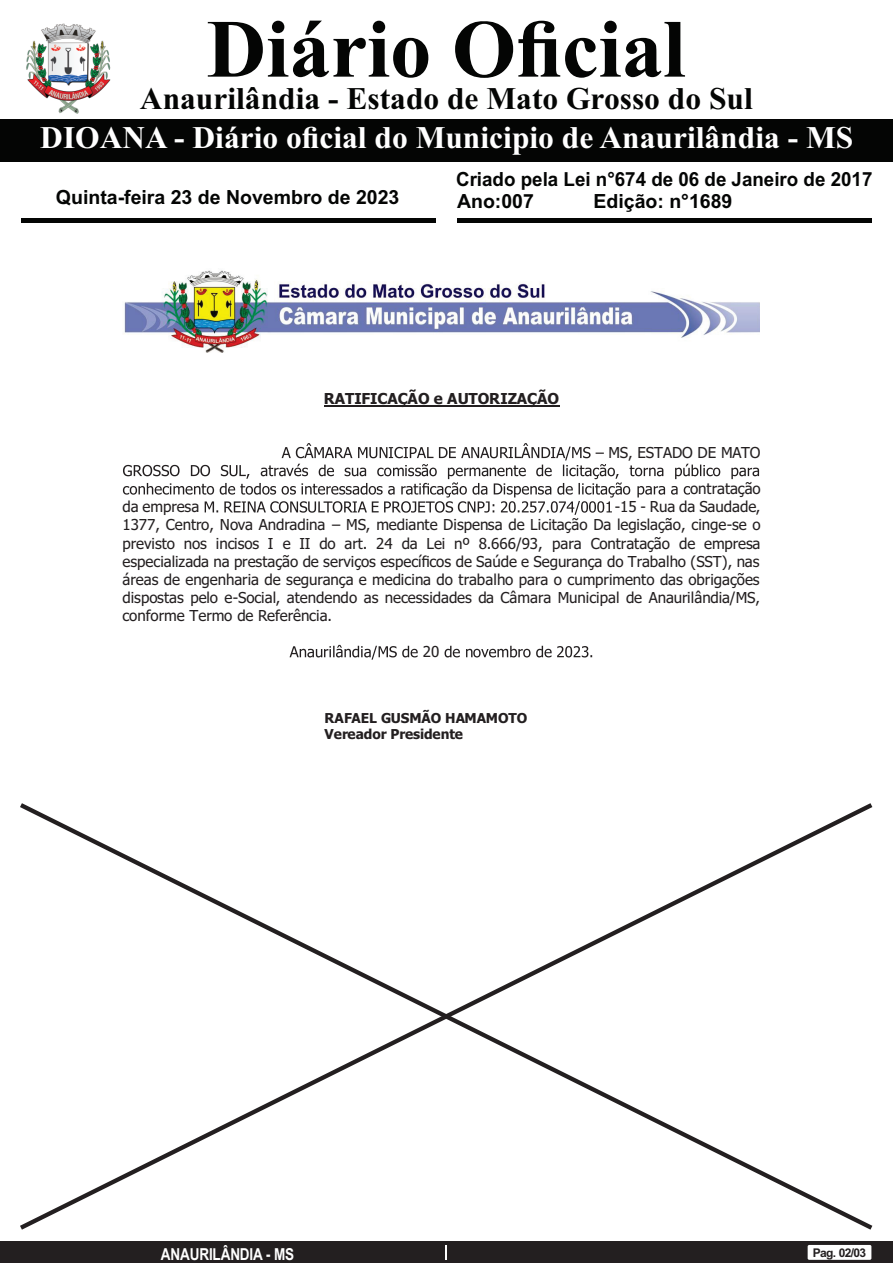
<style>
.page{position:relative;width:893px;height:1263px;background:#fff}
.page>*{position:absolute;margin:0;border:0;box-sizing:border-box;transform-origin:0 0}
.t1{font:700 82.5px "Times New Roman";color:#040504}
.t2{font:700 31.5px "Times New Roman";color:#fff}
.t3{font:700 31.5px "Times New Roman";color:#040504}
.t4{font:700 19.5px/21.8px "Arial";color:#040504;scale:.96 1}
.t5{font:700 19.5px "Arial";color:#040504}
.t6{font:700 16.5px "Arial Narrow";letter-spacing:-.01em;color:#fff}
.t7{font:15.15px/18.1px "Tahoma";color:#231f20;text-align:justify}
.t8{font:700 15.15px "Tahoma";color:#231f20}
.t9{font:700 13.65px/16.5px "Tahoma";letter-spacing:-.01em;color:#231f20}
.t10{font:700 12px "Arial";letter-spacing:-.055em;color:#231f20}
</style>
<div class="page">
<div style="left:0;top:1242px;width:893px;height:21px;background:#231f20"></div>
<svg style="left:446px;top:1245px;width:1px;height:15px"></svg>
<div style="left:808px;top:1245px;width:63px;height:15px;background:#fff;border-radius:2px"></div>
<div style="left:0;top:119px;width:893px;height:42px;background:#040504"></div>
<hr style="left:21px;top:218px;width:415px;height:4px;background:#040504">
<hr style="left:457px;top:218px;width:415px;height:4px;background:#040504">
<img style="left:26px;top:23px;width:85px;height:91px">
<img style="left:124px;top:270px;width:636px;height:83px">
<hr style="left:324px;top:405px;width:235px;height:1px;background:#231f20">
<svg style="left:123px;top:443px;width:636px;height:72px"></svg>
<svg style="left:290px;top:645px;width:128px;height:15px"></svg>
<svg style="left:445px;top:646px;width:147px;height:11px"></svg>
<svg style="left:20px;top:803px;width:853px;height:427px"></svg>
<h1 class="t1" style="left:207px;top:21px;width:480px">Diário Oficial</h1>
<h2 class="t3" style="left:140px;top:88px;width:614px">Anaurilândia - Estado de Mato Grosso do Sul</h2>
<h2 class="t2" style="left:40px;top:126px;width:814px">DIOANA - Diário oficial do Municipio de Anaurilândia - MS</h2>
<p class="t5" style="left:56px;top:190px;width:345px">Quinta-feira 23 de Novembro de 2023</p>
<p class="t4" style="left:456px;top:170px;width:435px">Criado pela Lei n°674 de 06 de Janeiro de 2017<br>Ano:007</p>
<p class="t5" style="left:593px;top:193px;width:140px">Edição: n°1689</p>
<p class="t8" style="left:324px;top:392px;width:237px">RATIFICAÇÃO e AUTORIZAÇÃO</p>
<p class="t7" style="left:596px;top:445px;width:166px">– MS, ESTADO DE MATO</p>
<p class="t7" style="left:690px;top:481px;width:72px">ontratação</p>
<p class="t7" style="left:122px;top:499px;width:78px">da empresa</p>
<p class="t7" style="left:122px;top:499px;width:640px;text-indent:492px">-15 - Rua da Saudade, 1377, Centro, Nova Andradina – MS, mediante Dispensa de Licitação Da legislação, cinge-se o previsto nos incisos I e II do art. 24 da Lei nº 8.666/93, para Contratação de empresa especializada na prestação de serviços específicos de Saúde e Segurança do Trabalho (SST), nas áreas de engenharia de segurança e medicina do trabalho para o cumprimento das obrigações dispostas pelo e-Social, atendendo as necessidades da Câmara Municipal de Anaurilândia/MS, conforme Termo de Referência.</p>
<p class="t7" style="left:423px;top:644px;width:18px">20</p>
<p class="t9" style="left:325px;top:711px;width:204px">RAFAEL GUSMÃO HAMAMOTO<br>Vereador Presidente</p>
<p class="t6" style="left:161px;top:1248px;width:135px">ANAURILÂNDIA - MS</p>
<p class="t10" style="left:813px;top:1248px;width:55px">Pag. 02/03</p>
</div>
